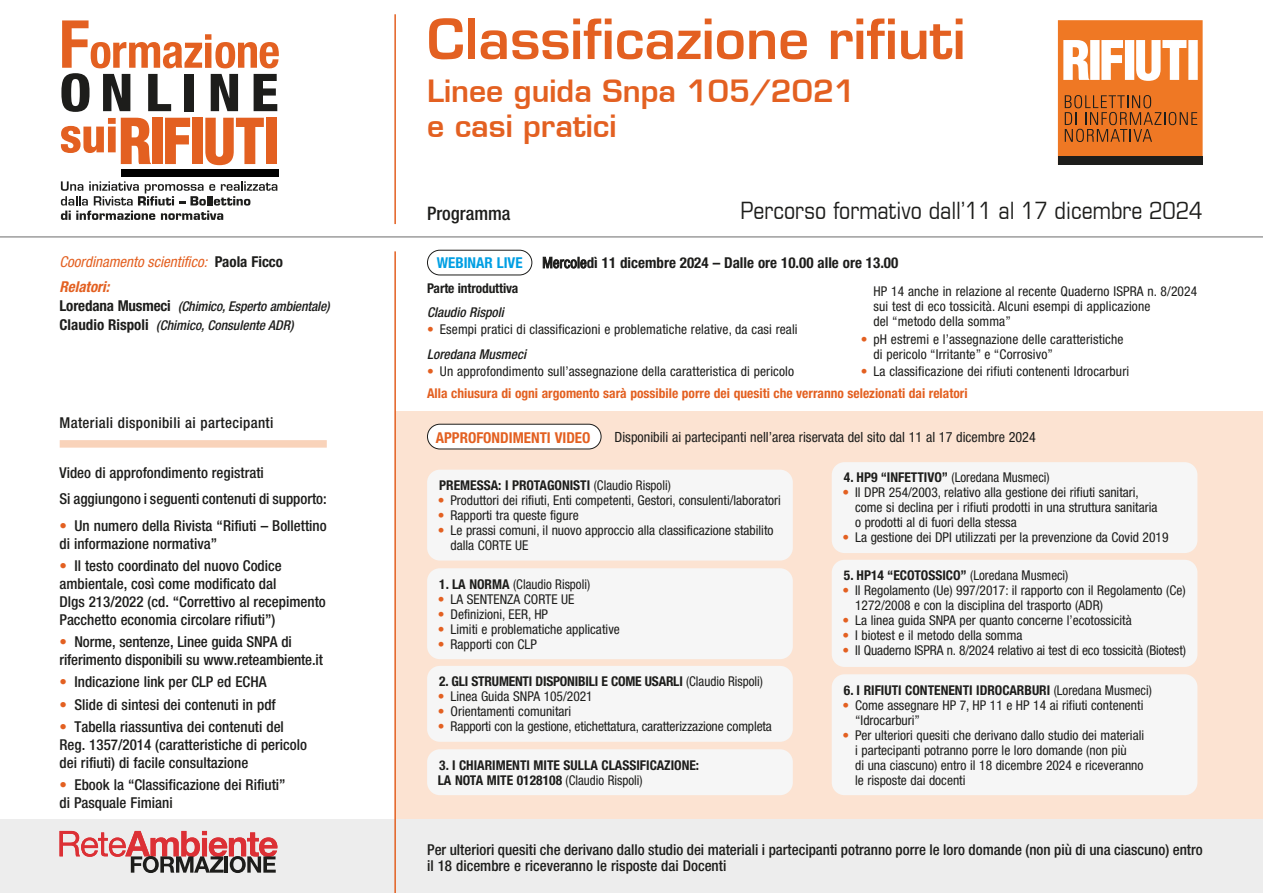
<style>
.page{position:relative;width:1263px;height:893px;background:#fff}
.page>*{position:absolute;margin:0;border:0;box-sizing:border-box;transform-origin:0 0}
.t1{font:600 54px "Eurostile";color:#e36021}
.t2{font:600 30px/34.5px "Eurostile";color:#e36021}
.t3{font:condensed 24px "Eurostile";color:#1d1d1b}
.t4{font:500 condensed 18.6px "Helvetica Neue LT Std";color:#1d1d1b}
.t5{font:500 condensed 15px/18px "Helvetica Neue LT Std";color:#1d1d1b}
.t6{font:700 condensed 15px "Helvetica Neue LT Std";color:#1d1d1b}
.t7{font:italic condensed 15px "Helvetica Neue LT Std";color:#e36021}
.t8{font:500 condensed 15px "Helvetica Neue LT Std";letter-spacing:.025em;color:#1d1d1b}
.t9{font:700 condensed 15px "Helvetica Neue LT Std";color:#e36021}
.t10{font:700 condensed 15px "Helvetica Neue LT Std";color:#009fe3}
.t11{font:italic 700 condensed 15px "Helvetica Neue LT Std";color:#e36021}
.t12{font:condensed 14.1px "Helvetica Neue LT Std";color:#1d1d1b}
.t13{font:condensed 13.5px/15px "Helvetica Neue LT Std";color:#1d1d1b}
.t14{font:700 condensed 13.5px/15px "Helvetica Neue LT Std";color:#1d1d1b}
.t15{font:italic 500 condensed 13.5px/19.5px "Helvetica Neue LT Std";color:#1d1d1b}
.t16{font:700 condensed 13.5px "Helvetica Neue LT Std";color:#e36021}
.t17{font:condensed 13.5px "Helvetica Neue LT Std";color:#1d1d1b;scale:.96 1}
.s1{font-weight:700;font-style:normal;color:#1d1d1b}
.s2{font-weight:700;font-style:normal;font-size:15px}
.s3{color:#e36021}
.s4{font-weight:400}
.s5{font-weight:500;font-style:italic}
.s6{font-weight:700}
</style>
<div class="page">
<div style="left:396px;top:412px;width:867px;height:412px;background:#fce3d2"></div>
<div style="left:0;top:820px;width:1263px;height:73px;background:#ededed"></div>
<hr style="left:394px;top:251px;width:2px;height:642px;background:#e36021">
<hr style="left:0;top:236px;width:1263px;height:2px;background:#9d9d9d">
<hr style="left:394px;top:14px;width:2px;height:210px;background:#e36021">
<div style="left:1058px;top:157px;width:145px;height:8px;background:#1d1d1b"></div>
<svg style="left:1058px;top:20px;width:144px;height:137px"></svg>
<div style="left:60px;top:440px;width:267px;height:8px;background:#f9d3ba"></div>
<svg style="left:61px;top:20px;width:218px;height:92px"></svg>
<div style="left:121px;top:169px;width:157px;height:8px;background:#000"></div>
<svg style="left:61px;top:118px;width:90px;height:46px"></svg>
<div style="left:152px;top:118px;width:11px;height:46px;background:#e36021"></div>
<svg style="left:165px;top:118px;width:25px;height:46px"></svg>
<div style="left:192px;top:118px;width:11px;height:46px;background:#e36021"></div>
<svg style="left:205px;top:118px;width:59px;height:47px"></svg>
<div style="left:266px;top:118px;width:11px;height:46px;background:#e36021"></div>
<svg style="left:61px;top:181px;width:216px;height:39px"></svg>
<div style="left:427px;top:250px;width:105px;height:25px;border:1px solid #1d1d1b;border-radius:12px"></div>
<div style="left:427px;top:424px;width:174px;height:25px;background:#fff;border-radius:12px"></div>
<div style="left:427px;top:424px;width:174px;height:25px;border:1px solid #1d1d1b;border-radius:12px"></div>
<div style="left:427px;top:470px;width:366px;height:91px;background:#f6f6f6;border-radius:13px"></div>
<div style="left:427px;top:568px;width:366px;height:91px;background:#f6f6f6;border-radius:13px"></div>
<div style="left:427px;top:749px;width:366px;height:46px;background:#f6f6f6;border-radius:13px"></div>
<div style="left:832px;top:462px;width:365px;height:91px;background:#f6f6f6;border-radius:13px"></div>
<div style="left:832px;top:560px;width:365px;height:107px;background:#f6f6f6;border-radius:13px"></div>
<div style="left:832px;top:674px;width:365px;height:121px;background:#f6f6f6;border-radius:13px"></div>
<div style="left:427px;top:666px;width:366px;height:76px;background:#f6f6f6;border-radius:13px"></div>
<svg style="left:60px;top:831px;width:217px;height:42px"></svg>
<p class="t7" style="left:60px;top:253px;width:225px">Coordinamento scientifico: <span class="s1">Paola Ficco</span></p>
<p class="t11" style="left:60px;top:278px;width:51px">Relatori:</p>
<p class="t15" style="left:60px;top:297px;width:272px"><span class="s2">Loredana Musmeci</span> (Chimico, Esperto ambientale)<br><span class="s2">Claudio Rispoli</span> (Chimico, Consulente ADR)</p>
<p class="t8" style="left:60px;top:414px;width:215px">Materiali disponibili ai partecipanti</p>
<p class="t5" style="left:60px;top:459px;width:269px;line-height:26.5px">Video di approfondimento registrati<br>Si aggiungono i seguenti contenuti di supporto:</p>
<p class="t5" style="left:60px;top:516px;width:269px"><span class="s3">•</span> Un numero della Rivista “Rifiuti – Bollettino di informazione normativa”</p>
<p class="t5" style="left:60px;top:556px;width:268px"><span class="s3">•</span> Il testo coordinato del nuovo Codice ambientale, così come modificato dal<br>Dlgs 213/2022 (cd. “Correttivo al recepimento Pacchetto economia circolare rifiuti”)</p>
<p class="t5" style="left:60px;top:633px;width:265px"><span class="s3">•</span> Norme, sentenze, Linee guida SNPA di riferimento disponibili su www.reteambiente.it</p>
<p class="t5" style="left:60px;top:673px;width:208px"><span class="s3">•</span> Indicazione link per CLP ed ECHA</p>
<p class="t5" style="left:60px;top:695px;width:218px"><span class="s3">•</span> Slide di sintesi dei contenuti in pdf</p>
<p class="t5" style="left:60px;top:717px;width:249px"><span class="s3">•</span> Tabella riassuntiva dei contenuti del<br>Reg. 1357/2014 (caratteristiche di pericolo dei rifiuti) di facile consultazione</p>
<p class="t5" style="left:60px;top:776px;width:228px"><span class="s3">•</span> Ebook la “Classificazione dei Rifiuti” di Pasquale Fimiani</p>
<h1 class="t1" style="left:427px;top:5px;width:540px">Classificazione rifiuti</h1>
<h2 class="t2" style="left:427px;top:74px;width:430px">Linee guida Snpa 105/2021 e casi pratici</h2>
<h3 class="t4" style="left:427px;top:203px;width:85px">Programma</h3>
<h3 class="t3" style="left:741px;top:196px;width:463px">Percorso formativo dall’11 al 17 dicembre 2024</h3>
<p class="t10" style="left:437px;top:254px;width:87px">WEBINAR LIVE</p>
<p class="t6" style="left:542px;top:254px;width:358px"><span class="s4">Mercole</span>dì 11 dicembre 2024 – Dalle ore 10.00 alle ore 13.00</p>
<p class="t14" style="left:427px;top:280px;width:93px">Parte introduttiva</p>
<p class="t15" style="left:427px;top:303px;width:78px">Claudio Rispoli</p>
<p class="t13" style="left:427px;top:317px;width:372px;line-height:24.3px"><span class="s3">•</span> Esempi pratici di classificazioni e problematiche relative, da casi reali<br><span class="s5">Loredana Musmeci</span></p>
<p class="t13" style="left:427px;top:363px;width:368px"><span class="s3">•</span> Un approfondimento sull’assegnazione della caratteristica di pericolo</p>
<p class="t13" style="left:873px;top:284px;width:325px">HP 14 anche in relazione al recente Quaderno ISPRA n. 8/2024 sui test di eco tossicità. Alcuni esempi di applicazione<br>del “metodo della somma”</p>
<p class="t13" style="left:873px;top:331px;width:252px;text-indent:-13px"><span class="s3">•</span> pH estremi e l’assegnazione delle caratteristiche di pericolo “Irritante” e “Corrosivo”</p>
<p class="t13" style="left:861px;top:363px;width:270px"><span class="s3">•</span> La classificazione dei rifiuti contenenti Idrocarburi</p>
<p class="t16" style="left:427px;top:385px;width:542px">Alla chiusura di ogni argomento sarà possibile porre dei quesiti che verranno selezionati dai relatori</p>
<p class="t9" style="left:436px;top:429px;width:156px">APPROFONDIMENTI VIDEO</p>
<p class="t12" style="left:615px;top:429px;width:423px">Disponibili ai partecipanti nell’area riservata del sito dal 11 al 17 dicembre 2024</p>
<p class="t14" style="left:439px;top:477px;width:233px">PREMESSA: I PROTAGONISTI <span class="s4">(Claudio Rispoli)</span></p>
<p class="t13" style="left:438px;top:493px;width:345px"><span class="s3">•</span> Produttori dei rifiuti, Enti competenti, Gestori, consulenti/laboratori</p>
<p class="t13" style="left:438px;top:508px;width:143px"><span class="s3">•</span> Rapporti tra queste figure</p>
<p class="t13" style="left:450px;top:523px;width:325px;text-indent:-13px"><span class="s3">•</span> Le prassi comuni, il nuovo approccio alla classificazione stabilito dalla CORTE UE</p>
<p class="t17" style="left:439px;top:576px;width:159px"><span class="s6">1. LA NORMA</span> (Claudio Rispoli)</p>
<p class="t13" style="left:438px;top:591px;width:138px"><span class="s3">•</span> LA SENTENZA CORTE UE</p>
<p class="t13" style="left:438px;top:606px;width:112px"><span class="s3">•</span> Definizioni, EER, HP</p>
<p class="t13" style="left:438px;top:621px;width:184px"><span class="s3">•</span> Limiti e problematiche applicative</p>
<p class="t13" style="left:438px;top:636px;width:101px"><span class="s3">•</span> Rapporti con CLP</p>
<p class="t17" style="left:844px;top:470px;width:216px"><span class="s6">4. HP9 “INFETTIVO”</span> (Loredana Musmeci)</p>
<p class="t13" style="left:855px;top:485px;width:304px;text-indent:-13px"><span class="s3">•</span> Il DPR 254/2003, relativo alla gestione dei rifiuti sanitari, come si declina per i rifiuti prodotti in una struttura sanitaria o prodotti al di fuori della stessa</p>
<p class="t13" style="left:842px;top:530px;width:328px"><span class="s3">•</span> La gestione dei DPI utilizzati per la prevenzione da Covid 2019</p>
<p class="t14" style="left:844px;top:568px;width:226px">5. HP14 “ECOTOSSICO” <span class="s4">(Loredana Musmeci)</span></p>
<p class="t13" style="left:855px;top:583px;width:332px;text-indent:-13px"><span class="s3">•</span> Il Regolamento (Ue) 997/2017: il rapporto con il Regolamento (Ce)<br>1272/2008 e con la disciplina del trasporto (ADR)</p>
<p class="t13" style="left:842px;top:613px;width:291px"><span class="s3">•</span> La linea guida SNPA per quanto concerne l’ecotossicità</p>
<p class="t13" style="left:842px;top:628px;width:182px"><span class="s3">•</span> I biotest e il metodo della somma</p>
<p class="t13" style="left:842px;top:643px;width:345px"><span class="s3">•</span> Il Quaderno ISPRA n. 8/2024 relativo ai test di eco tossicità (Biotest)</p>
<p class="t14" style="left:844px;top:682px;width:309px">6. I RIFIUTI CONTENENTI IDROCARBURI <span class="s4">(Loredana Musmeci)</span></p>
<p class="t13" style="left:855px;top:697px;width:290px;text-indent:-13px"><span class="s3">•</span> Come assegnare HP 7, HP 11 e HP 14 ai rifiuti contenenti “Idrocarburi”</p>
<p class="t13" style="left:855px;top:727px;width:291px;text-indent:-13px"><span class="s3">•</span> Per ulteriori quesiti che derivano dallo studio dei materiali i partecipanti potranno porre le loro domande (non più<br>di una ciascuno) entro il 18 dicembre 2024 e riceveranno le risposte dai docenti</p>
<p class="t14" style="left:439px;top:674px;width:325px">2. GLI STRUMENTI DISPONIBILI E COME USARLI <span class="s4">(Claudio Rispoli)</span></p>
<p class="t13" style="left:438px;top:689px;width:157px"><span class="s3">•</span> Linea Guida SNPA 105/2021</p>
<p class="t13" style="left:438px;top:704px;width:135px"><span class="s3">•</span> Orientamenti comunitari</p>
<p class="t13" style="left:438px;top:719px;width:336px"><span class="s3">•</span> Rapporti con la gestione, etichettatura, caratterizzazione completa</p>
<p class="t14" style="left:438px;top:757px;width:263px">3. I CHIARIMENTI MITE SULLA CLASSIFICAZIONE:<br>LA NOTA MITE 0128108 <span class="s4">(Claudio Rispoli)</span></p>
<p class="t5" style="left:427px;top:841px;width:777px;line-height:16.5px">Per ulteriori quesiti che derivano dallo studio dei materiali i partecipanti potranno porre le loro domande (non più di una ciascuno) entro il 18 dicembre e riceveranno le risposte dai Docenti</p>
</div>
